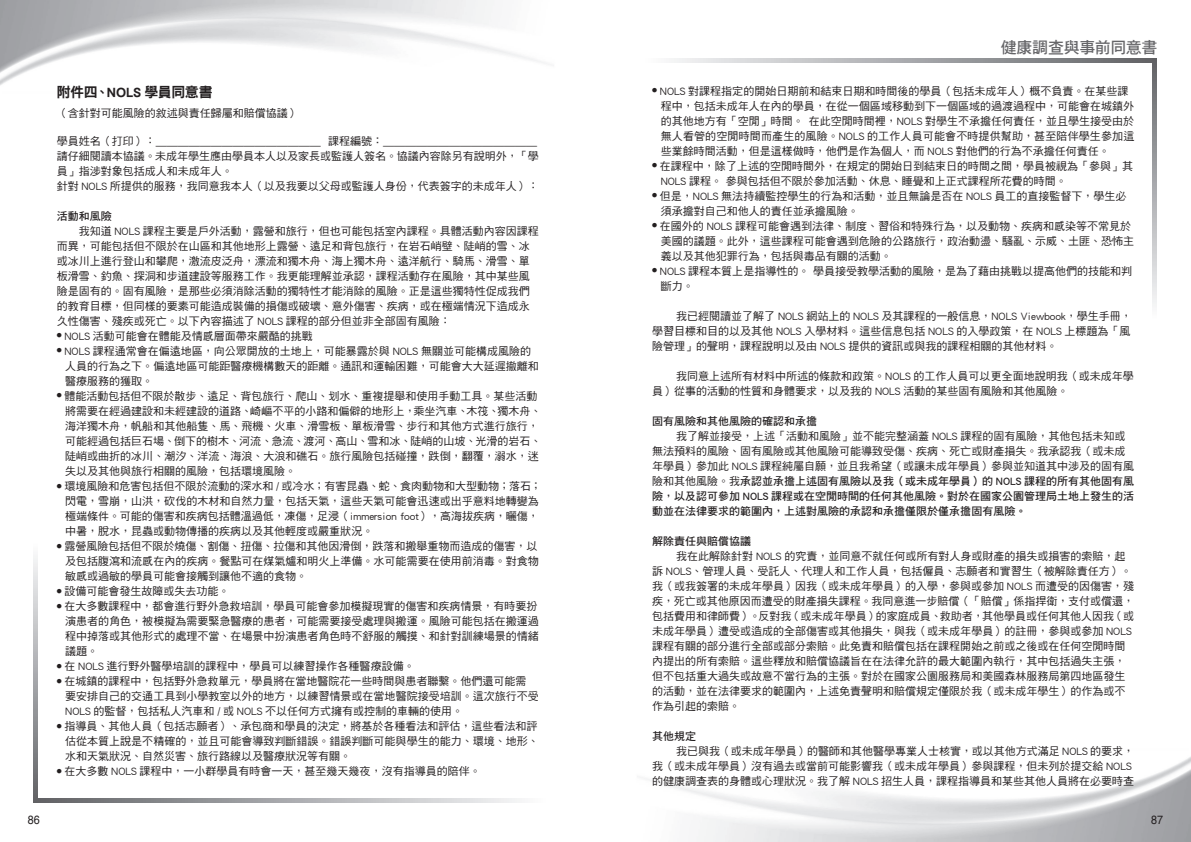
<style>
.page{position:relative;width:1191px;height:842px;background:#fff}
.page>*{position:absolute;margin:0;border:0;box-sizing:border-box;transform-origin:0 0}
.t1{font:16px "DF Hei Std W7";letter-spacing:-.025em;color:#656568}
.t2{font:14px "DF Hei Std W9";letter-spacing:-.03em;color:#231f20}
.t3{font:12px "Helvetica";color:#231f20;scale:.9 1}
.t4{font:11px/15px "DF Hei Std W5";color:#231f20}
.t5{font:11px/15px "DF Hei Std W7";color:#231f20;text-align:justify}
.s1{font-family:"DF Kai Shu Std W7";font-size:12px}
.s2{font-family:"DF Hei Std W5"}
</style>
<div class="page">
<svg style="left:671px;top:59px;width:481px;height:3px"></svg>
<svg style="left:1152px;top:59px;width:4px;height:247px"></svg>
<svg style="left:38px;top:798px;width:482px;height:4px;background:#a8a9ac"></svg>
<svg style="left:34px;top:556px;width:4px;height:246px"></svg>
<p class="t2" style="left:57px;top:84px;width:157px">附件四、NOLS 學員同意書</p>
<p class="t4" style="left:57px;top:105px;width:243px">（含針對可能風險的敘述與責任歸屬和賠償協議）</p>
<p class="t4" style="left:57px;top:133px;width:483px">學員姓名（打印）：＿＿＿＿＿＿＿＿＿＿＿＿＿＿＿ 課程編號：＿＿＿＿＿＿＿＿＿＿＿＿＿＿請仔細閱讀本協議。未成年學生應由學員本人以及家長或監護人簽名。協議內容除另有說明外，「學員」指涉對象包括成人和未成年人。<br>針對 NOLS 所提供的服務，我同意我本人（以及我要以父母或監護人身份，代表簽字的未成年人）：</p>
<p class="t5" style="left:57px;top:208px;width:56px">活動和風險</p>
<p class="t4" style="left:57px;top:223px;width:483px">　　我知道 NOLS 課程主要是戶外活動，露營和旅行，但也可能包括室內課程。具體活動內容因課程而異，可能包括但不限於在山區和其他地形上露營、遠足和背包旅行，在岩石峭壁、陡峭的雪、冰或冰川上進行登山和攀爬，激流皮泛舟，漂流和獨木舟、海上獨木舟、遠洋航行、騎馬、滑雪、單板滑雪、釣魚、探洞和步道建設等服務工作。我更能理解並承認，課程活動存在風險，其中某些風險是固有的。固有風險，是那些必須消除活動的獨特性才能消除的風險。正是這些獨特性促成我們的教育目標，但同樣的要素可能造成裝備的損傷或破壞、意外傷害、疾病，或在極端情況下造成永久性傷害、殘疾或死亡。以下內容描述了 NOLS 課程的部分但並非全部固有風險：</p>
<p class="t4" style="left:57px;top:328px;width:258px"><sup>●</sup> NOLS 活動可能會在體能及情感層面帶來嚴酷的挑戰</p>
<p class="t4" style="left:65px;top:343px;width:475px;text-indent:-9px"><sup>●</sup> NOLS 課程通常會在偏遠地區，向公眾開放的土地上，可能暴露於與 NOLS 無關並可能構成風險的人員的行為之下。偏遠地區可能距醫療機構數天的距離。通訊和運輸困難，可能會大大延遲撤離和醫療服務的獲取。</p>
<p class="t4" style="left:65px;top:388px;width:478px;text-indent:-9px"><sup>●</sup> 體能活動包括但不限於散步、遠足、背包旅行、爬山、划水、重複提舉和使用手動工具。某些活動將需要在經過建設和未經建設的道路、崎嶇不平的小路和偏僻的地形上，乘坐汽車、木筏、獨木舟、海洋獨木舟，帆船和其他船隻、馬、飛機、火車、滑雪板、單板滑雪、步行和其他方式進行旅行，可能經過包括巨石場、倒下的樹木、河流、急流、渡河、高山、雪和冰、陡峭的山坡、光滑的岩石、陡峭或曲折的冰川、潮汐、洋流、海浪、大浪和礁石。旅行風險包括碰撞，跌倒，翻覆，溺水，迷失以及其他與旅行相關的風險，包括環境風險。</p>
<p class="t4" style="left:65px;top:478px;width:478px;text-indent:-9px"><sup>●</sup> 環境風險和危害包括但不限於流動的深水和 / 或冷水；有害昆蟲、蛇、食肉動物和大型動物；落石；閃電，雪崩，山洪，砍伐的木材和自然力量，包括天氣，這些天氣可能會迅速或出乎意料地轉變為極端條件。可能的傷害和疾病包括體溫過低，凍傷，足浸（immersion foot），高海拔疾病，曬傷，中暑，脫水，昆蟲或動物傳播的疾病以及其他輕度或嚴重狀況。</p>
<p class="t4" style="left:65px;top:538px;width:475px;text-align:justify;text-indent:-9px"><sup>●</sup> 露營風險包括但不限於燒傷、割傷、扭傷、拉傷和其他因滑倒，跌落和搬舉重物而造成的傷害，以及包括腹瀉和流感在內的疾病。餐點可在煤氣爐和明火上準備。水可能需要在使用前消毒。對食物敏感或過敏的學員可能會接觸到讓他不適的食物。</p>
<p class="t4" style="left:57px;top:583px;width:174px"><sup>●</sup> 設備可能會發生故障或失去功能。</p>
<p class="t4" style="left:65px;top:598px;width:475px;text-align:justify;text-indent:-9px"><sup>●</sup> 在大多數課程中，都會進行野外急救培訓，學員可能會參加模擬現實的傷害和疾病情景，有時要扮演患者的角色，被模擬為需要緊急醫療的患者，可能需要接受處理與搬運。風險可能包括在搬運過程中掉落或其他形式的處理不當、在場景中扮演患者角色時不舒服的觸摸、和針對訓練場景的情緒議題。</p>
<p class="t4" style="left:57px;top:658px;width:359px"><sup>●</sup> 在 NOLS 進行野外醫學培訓的課程中，學員可以練習操作各種醫療設備。</p>
<p class="t4" style="left:65px;top:673px;width:475px;text-indent:-9px"><sup>●</sup> 在城鎮的課程中，包括野外急救單元，學員將在當地醫院花一些時間與患者聯繫。他們還可能需要安排自己的交通工具到小學教室以外的地方，以練習情景或在當地醫院接受培訓。這次旅行不受<br>NOLS 的監督，包括私人汽車和 / 或 NOLS 不以任何方式擁有或控制的車輛的使用。</p>
<p class="t4" style="left:65px;top:718px;width:475px;text-align:justify;text-indent:-9px"><sup>●</sup> 指導員、其他人員（包括志願者）、承包商和學員的決定，將基於各種看法和評估，這些看法和評估從本質上說是不精確的，並且可能會導致判斷錯誤。錯誤判斷可能與學生的能力、環境、地形、水和天氣狀況、自然災害、旅行路線以及醫療狀況等有關。</p>
<p class="t4" style="left:57px;top:763px;width:425px"><sup>●</sup> 在大多數 NOLS 課程中，一小群學員有時會一天，甚至幾天幾夜，沒有指導員的陪伴。</p>
<h1 class="t1" style="left:1000px;top:39px;width:158px">健康調查與事前同意書</h1>
<p class="t4" style="left:660px;top:83px;width:475px;text-indent:-9px"><sup>●</sup> NOLS 對課程指定的開始日期前和結束日期和時間後的學員（包括未成年人）概不負責。在某些課程中，包括未成年人在內的學員，在從一個區域移動到下一個區域的過渡過程中，可能會在城鎮外的其他地方有「空閒」時間。 在此空閒時間裡，NOLS 對學生不承擔任何責任，並且學生接受由於無人看管的空閒時間而產生的風險。NOLS 的工作人員可能會不時提供幫助，甚至陪伴學生參加這些業餘時間活動，但是這樣做時，他們是作為個人，而 NOLS 對他們的行為不承擔任何責任。</p>
<p class="t4" style="left:660px;top:158px;width:474px;text-indent:-9px"><sup>●</sup> 在課程中，除了上述的空閒時間外，在規定的開始日到結束日的時間之間，學員被視為「參與」其<br>NOLS 課程。 參與包括但不限於參加活動、休息、睡覺和上正式課程所花費的時間。</p>
<p class="t4" style="left:660px;top:188px;width:467px;text-indent:-9px"><sup>●</sup> 但是，NOLS 無法持續監控學生的行為和活動，並且無論是否在 NOLS 員工的直接監督下，學生必須承擔對自己和他人的責任並承擔風險。</p>
<p class="t4" style="left:660px;top:218px;width:475px;text-indent:-9px"><sup>●</sup> 在國外的 NOLS 課程可能會遇到法律、制度、習俗和特殊行為，以及動物、疾病和感染等不常見於美國的議題。此外，這些課程可能會遇到危險的公路旅行，政治動盪、騷亂、示威、土匪、恐怖主義以及其他犯罪行為，包括與毒品有關的活動。</p>
<p class="t4" style="left:660px;top:263px;width:473px;text-indent:-9px"><sup>●</sup> NOLS 課程本質上是指導性的。 學員接受教學活動的風險，是為了藉由挑戰以提高他們的技能和判斷力。</p>
<p class="t4" style="left:652px;top:308px;width:481px;text-align:justify"><span class="s1">　　</span>我已經閱讀並了解了 NOLS 網站上的 NOLS 及其課程的一般信息，NOLS Viewbook，學生手冊，學習目標和目的以及其他 NOLS 入學材料。這些信息包括 NOLS 的入學政策，在 NOLS 上標題為「風險管理」的聲明，課程說明以及由 NOLS 提供的資訊或與我的課程相關的其他材料。</p>
<p class="t4" style="left:652px;top:369px;width:483px;line-height:14.5px"><span class="s1">　　</span>我同意上述所有材料中所述的條款和政策。NOLS 的工作人員可以更全面地說明我（或未成年學員）從事的活動的性質和身體要求，以及我的 NOLS 活動的某些固有風險和其他風險。</p>
<p class="t5" style="left:652px;top:413px;width:166px">固有風險和其他風險的確認和承擔</p>
<p class="t4" style="left:652px;top:428px;width:483px"><span class="s1">　　</span>我了解並接受，上述「活動和風險」並不能完整涵蓋 NOLS 課程的固有風險，其他包括未知或無法預料的風險、固有風險或其他風險可能導致受傷、疾病、死亡或財產損失。我承認我（或未成年學員）參加此 NOLS 課程純屬自願，並且我希望（或讓未成年學員）參與並知道其中涉及的固有風</p>
<p class="t5" style="left:652px;top:473px;width:483px"><span class="s2">險和其他風險。我</span>承認並承擔上述固有風險以及我（或未成年學員）的 NOLS 課程的所有其他固有風險，以及認可參加 NOLS 課程或在空閒時間的任何其他風險。對於在國家公園管理局土地上發生的活動並在法律要求的範圍內，上述對風險的承認和承擔僅限於僅承擔固有風險。</p>
<p class="t5" style="left:652px;top:533px;width:100px">解除責任與賠償協議</p>
<p class="t4" style="left:652px;top:548px;width:483px"><span class="s1">　　</span>我在此解除針對 NOLS 的究責，並同意不就任何或所有對人身或財產的損失或損害的索賠，起訴 NOLS、管理人員、受託人、代理人和工作人員，包括僱員、志願者和實習生（被解除責任方）。我（或我簽署的未成年學員）因我（或未成年學員）的入學，參與或參加 NOLS 而遭受的因傷害，殘疾，死亡或其他原因而遭受的財產損失課程。我同意進一步賠償（「賠償」係指捍衛，支付或償還，包括費用和律師費）。反對我（或未成年學員）的家庭成員、救助者，其他學員或任何其他人因我（或未成年學員）遭受或造成的全部傷害或其他損失，與我（或未成年學員）的註冊，參與或參加 NOLS課程有關的部分進行全部或部分索賠。此免責和賠償包括在課程開始之前或之後或在任何空閒時間內提出的所有索賠。這些釋放和賠償協議旨在在法律允許的最大範圍內執行，其中包括過失主張，但不包括重大過失或故意不當行為的主張。對於在國家公園服務局和美國森林服務局第四地區發生的活動，並在法律要求的範圍內，上述免責聲明和賠償規定僅限於我（或未成年學生）的作為或不作為引起的索賠。</p>
<p class="t5" style="left:652px;top:728px;width:45px">其他規定</p>
<p class="t4" style="left:652px;top:743px;width:483px"><span class="s1">　　</span>我已與我（或未成年學員）的醫師和其他醫學專業人士核實，或以其他方式滿足 NOLS 的要求，我（或未成年學員）沒有過去或當前可能影響我（或未成年學員）參與課程，但未列於提交給 NOLS的健康調查表的身體或心理狀況。我了解 NOLS 招生人員，課程指導員和某些其他人員將在必要時查</p>
<p class="t3" style="left:28px;top:815px;width:15px">86</p>
<p class="t3" style="left:1151px;top:815px;width:15px">87</p>
</div>
